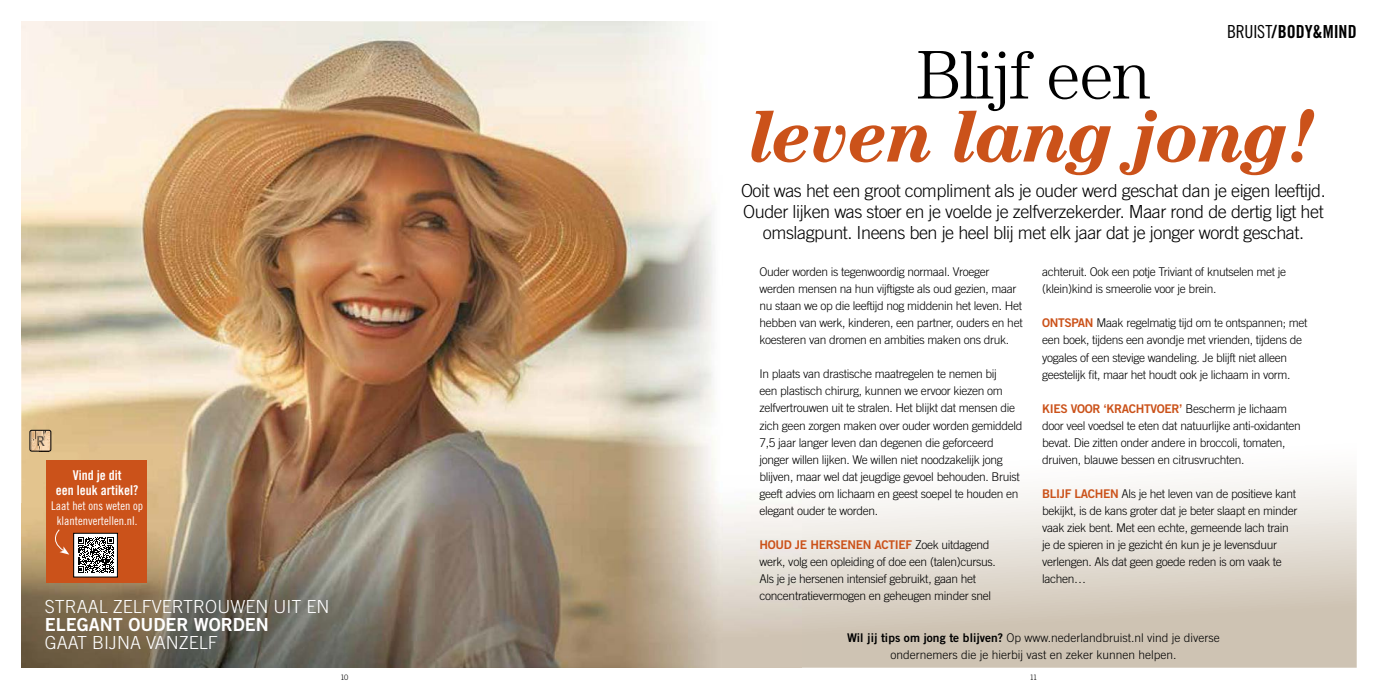
<style>
.page{position:relative;width:1378px;height:689px;background:#fff}
.page>*{position:absolute;margin:0;border:0;box-sizing:border-box;transform-origin:0 0}
.t1{font:italic 700 75px "Century Std";letter-spacing:-.02em;color:#cb521a}
.t2{font:300 69px "Century Std";letter-spacing:-.02em;color:#000}
.t3{font:300 18px/21px "Trade Gothic LT Std";letter-spacing:-.025em;color:#000;text-align:center}
.t4{font:300 18px "Trade Gothic LT Std";color:#fff}
.t5{font:18px "Trade Gothic LT Std Bd 2";color:#fff}
.t6{font:18px "Trade Gothic LT Std Bd Cn 20";color:#000}
.t7{font:13.5px/15px "Trade Gothic LT Std Bd Cn 20";color:#fff;text-align:center}
.t8{font:300 12px/17px "Trade Gothic LT Std";letter-spacing:-.025em;color:#000}
.t9{font:300 12px/17px "Trade Gothic LT Std";color:#000;text-align:center}
.t10{font:12px "Trade Gothic LT Std Bd 2";letter-spacing:-.025em;color:#cb521a}
.t11{font:12px/15px "Trade Gothic LT Std Cn 18";color:#fff;text-align:center}
.t12{font:300 7.5px "Trade Gothic LT Std";color:#000}
.s1{font-family:"Trade Gothic LT Std Cn 18"}
.s2{font-family:"Trade Gothic LT Std Bd 2";font-weight:400;color:#cb521a}
.s3{font-family:"Trade Gothic LT Std";font-weight:300;color:#000}
.s4{font-family:"Trade Gothic LT Std Bd 2";font-weight:400}
</style>
<div class="page">
<svg style="left:477px;top:667px;width:212px;height:1px"></svg>
<img style="left:21px;top:21px;width:456px;height:485px">
<img style="left:434px;top:506px;width:43px;height:161px">
<img style="left:477px;top:21px;width:212px;height:646px">
<img style="left:21px;top:503px;width:413px;height:165px">
<div style="left:47px;top:460px;width:100px;height:123px;background:#cb521a"></div>
<div style="left:74px;top:533px;width:43px;height:44px;background:#fff"></div>
<svg style="left:78px;top:537px;width:36px;height:36px"></svg>
<div style="left:73px;top:533px;width:45px;height:44px;border:1px solid #000"></div>
<svg style="left:55px;top:529px;width:14px;height:26px"></svg>
<svg style="left:30px;top:430px;width:22px;height:22px"></svg>
<div style="left:30px;top:430px;width:21px;height:21px;border:1px solid #000;border-radius:2px"></div>
<svg style="left:689px;top:32px;width:667px;height:636px"></svg>
<p class="t7" style="left:56px;top:467px;width:84px">Vind je dit<br>een leuk artikel?</p>
<p class="t11" style="left:51px;top:497px;width:93px">Laat het ons weten op klantenvertellen.nl.</p>
<h3 class="t4" style="left:45px;top:595px;width:286px">STRAAL ZELFVERTROUWEN UIT EN</h3>
<h3 class="t5" style="left:45px;top:613px;width:226px">ELEGANT OUDER WORDEN</h3>
<h3 class="t4" style="left:45px;top:631px;width:175px">GAAT BIJNA VANZELF</h3>
<h3 class="t6" style="left:1227px;top:21px;width:131px"><span class="s1">BRUIST</span>/BODY&amp;MIND</h3>
<h2 class="t2" style="left:916px;top:35px;width:236px">Blijf een</h2>
<h1 class="t1" style="left:750px;top:92px;width:568px">leven lang jong!</h1>
<p class="t3" style="left:741px;top:180px;width:586px">Ooit was het een groot compliment als je ouder werd geschat dan je eigen leeftijd.<br>Ouder lijken was stoer en je voelde je zelfverzekerder. Maar rond de dertig ligt het omslagpunt. Ineens ben je heel blij met elk jaar dat je jonger wordt geschat.</p>
<p class="t8" style="left:1042px;top:263px;width:246px">achteruit. Ook een potje Triviant of knutselen met je (klein)kind is smeerolie voor je brein.</p>
<p class="t8" style="left:1042px;top:315px;width:267px"><span class="s2">ONTSPAN</span> Maak regelmatig tijd om te ontspannen; met een boek, tijdens een avondje met vrienden, tijdens de yogales of een stevige wandeling. Je blijft niet alleen geestelijk fit, maar het houdt ook je lichaam in vorm.</p>
<p class="t10" style="left:1042px;top:401px;width:247px">KIES VOOR ‘KRACHTVOER’ <span class="s3">Bescherm je lichaam</span></p>
<p class="t8" style="left:1042px;top:417px;width:260px">door veel voedsel te eten dat natuurlijke anti-oxidanten bevat. Die zitten onder andere in broccoli, tomaten, druiven, blauwe bessen en citrusvruchten.</p>
<p class="t8" style="left:1042px;top:485px;width:257px"><span class="s2">BLIJF LACHEN</span> Als je het leven van de positieve kant bekijkt, is de kans groter dat je beter slaapt en minder vaak ziek bent. Met een echte, gemeende lach train je de spieren in je gezicht én kun je je levensduur verlengen. Als dat geen goede reden is om vaak te lachen…</p>
<p class="t8" style="left:759px;top:263px;width:265px">Ouder worden is tegenwoordig normaal. Vroeger werden mensen na hun vijftigste als oud gezien, maar nu staan we op die leeftijd nog middenin het leven. Het hebben van werk, kinderen, een partner, ouders en het koesteren van dromen en ambities maken ons druk.</p>
<p class="t8" style="left:759px;top:365px;width:264px">In plaats van drastische maatregelen te nemen bij<br>een plastisch chirurg, kunnen we ervoor kiezen om zelfvertrouwen uit te stralen. Het blijkt dat mensen die zich geen zorgen maken over ouder worden gemiddeld 7,5 jaar langer leven dan degenen die geforceerd jonger willen lijken. We willen niet noodzakelijk jong blijven, maar wel dat jeugdige gevoel behouden. Bruist geeft advies om lichaam en geest soepel te houden en elegant ouder te worden.</p>
<p class="t10" style="left:759px;top:537px;width:232px">HOUD JE HERSENEN ACTIEF <span class="s3">Zoek uitdagend</span></p>
<p class="t8" style="left:759px;top:553px;width:238px">werk, volg een opleiding of doe een (talen)cursus.<br>Als je je hersenen intensief gebruikt, gaan het concentratievermogen en geheugen minder snel</p>
<p class="t9" style="left:847px;top:629px;width:374px"><span class="s4">Wil jij tips om jong te blijven?</span> Op www.nederlandbruist.nl vind je diverse ondernemers die je hierbij vast en zeker kunnen helpen.</p>
<p class="t12" style="left:341px;top:672px;width:9px">10</p>
<p class="t12" style="left:1029px;top:672px;width:9px">11</p>
</div>
